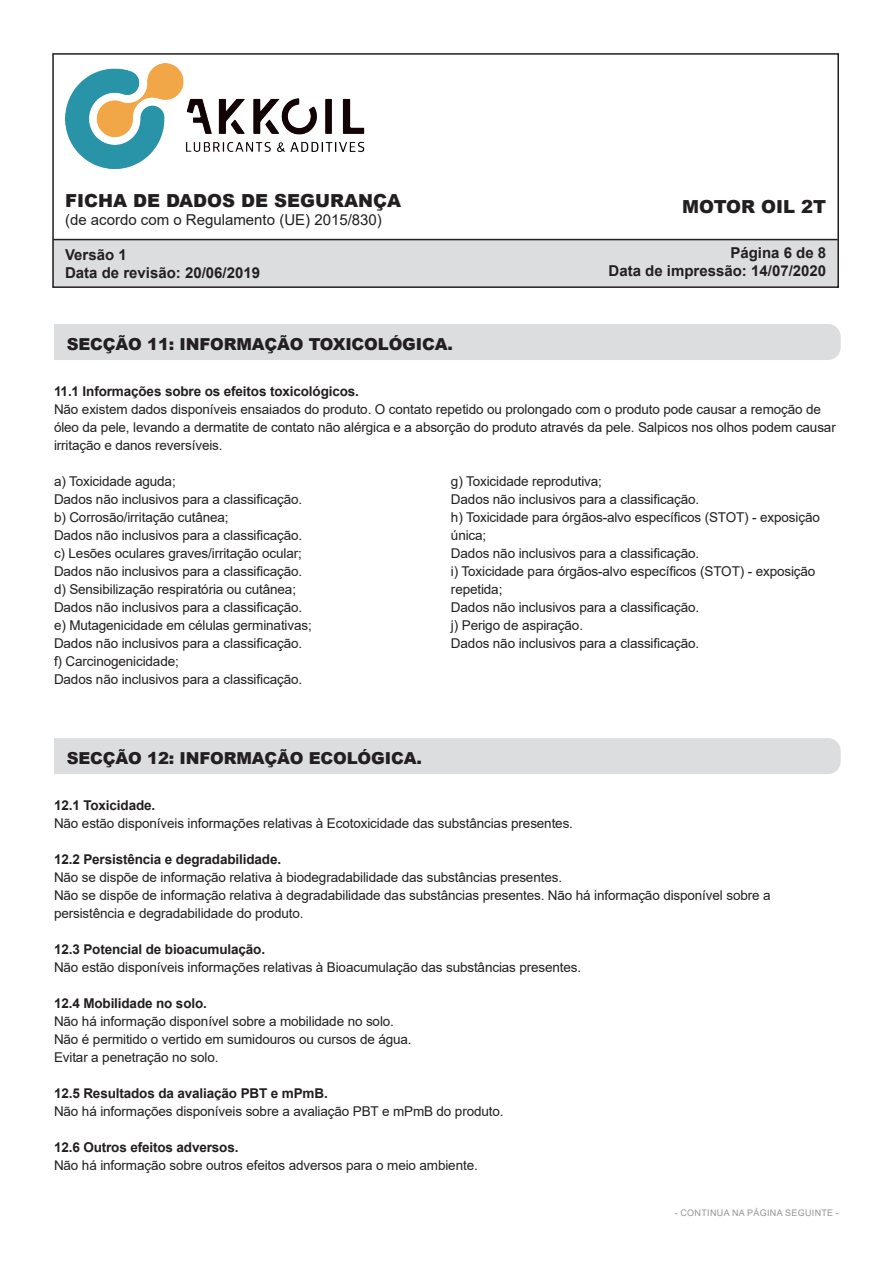
<style>
.page{position:relative;width:893px;height:1263px;background:#fff}
.page>*{position:absolute;margin:0;border:0;box-sizing:border-box;transform-origin:0 0}
.t1{font:900 18px "Arial";color:#231f20}
.t2{font:900 16.5px "Arial";letter-spacing:-.01em;color:#231f20}
.t3{font:700 15px/18px "Arial";color:#231f20}
.t4{font:15px "Arial";color:#231f20}
.t5{font:13.5px/18px "Arial";letter-spacing:-.01em;color:#231f20}
.t6{font:700 13.5px "Arial";letter-spacing:-.01em;color:#231f20}
.t7{font:9px "Arial";letter-spacing:.035em;color:#939598}
</style>
<div class="page">
<div style="left:52px;top:240px;width:787px;height:48px;background:#dcdddf"></div>
<div style="left:52px;top:53px;width:787px;height:235px;border:2px solid #231f20"></div>
<img style="left:65px;top:64px;width:300px;height:104px">
<hr style="left:53px;top:239px;width:785px;height:1px;background:#231f20">
<div style="left:54px;top:324px;width:787px;height:36px;background:#dcdddf"></div>
<div style="left:54px;top:738px;width:787px;height:36px;background:#dcdddf"></div>
<h1 class="t1" style="left:65px;top:187px;width:338px">FICHA DE DADOS DE SEGURANÇA</h1>
<p class="t4" style="left:65px;top:209px;width:318px">(de acordo com o Regulamento (UE) 2015/830)</p>
<h1 class="t1" style="left:682px;top:194px;width:145px">MOTOR OIL 2T</h1>
<p class="t3" style="left:65px;top:246px;width:197px">Versão 1<br>Data de revisão: 20/06/2019</p>
<p class="t3" style="left:609px;top:243px;width:219px;text-align:right">Página 6 de 8<br>Data de impressão: 14/07/2020</p>
<p class="t2" style="left:67px;top:332px;width:388px">SECÇÃO 11: INFORMAÇÃO TOXICOLÓGICA.</p>
<p class="t6" style="left:54px;top:382px;width:307px">11.1 Informações sobre os efeitos toxicológicos.</p>
<p class="t5" style="left:54px;top:400px;width:783px">Não existem dados disponíveis ensaiados do produto. O contato repetido ou prolongado com o produto pode causar a remoção de óleo da pele, levando a dermatite de contato não alérgica e a absorção do produto através da pele. Salpicos nos olhos podem causar irritação e danos reversíveis.</p>
<p class="t5" style="left:54px;top:472px;width:259px">a) Toxicidade aguda;<br>Dados não inclusivos para a classificação. b) Corrosão/irritação cutânea;<br>Dados não inclusivos para a classificação. c) Lesões oculares graves/irritação ocular; Dados não inclusivos para a classificação. d) Sensibilização respiratória ou cutânea; Dados não inclusivos para a classificação. e) Mutagenicidade em células germinativas; Dados não inclusivos para a classificação. f) Carcinogenicidade;<br>Dados não inclusivos para a classificação.</p>
<p class="t5" style="left:451px;top:472px;width:370px">g) Toxicidade reprodutiva;<br>Dados não inclusivos para a classificação.<br>h) Toxicidade para órgãos-alvo específicos (STOT) - exposição única;<br>Dados não inclusivos para a classificação.<br>i) Toxicidade para órgãos-alvo específicos (STOT) - exposição repetida;<br>Dados não inclusivos para a classificação.<br>j) Perigo de aspiração.<br>Dados não inclusivos para a classificação.</p>
<p class="t2" style="left:67px;top:746px;width:357px">SECÇÃO 12: INFORMAÇÃO ECOLÓGICA.</p>
<p class="t6" style="left:54px;top:796px;width:103px">12.1 Toxicidade.</p>
<p class="t5" style="left:54px;top:814px;width:521px">Não estão disponíveis informações relativas à Ecotoxicidade das substâncias presentes.</p>
<p class="t6" style="left:54px;top:850px;width:229px">12.2 Persistência e degradabilidade.</p>
<p class="t5" style="left:54px;top:868px;width:718px">Não se dispõe de informação relativa à biodegradabilidade das substâncias presentes.<br>Não se dispõe de informação relativa à degradabilidade das substâncias presentes. Não há informação disponível sobre a persistência e degradabilidade do produto.</p>
<p class="t6" style="left:54px;top:940px;width:213px">12.3 Potencial de bioacumulação.</p>
<p class="t5" style="left:54px;top:958px;width:529px">Não estão disponíveis informações relativas à Bioacumulação das substâncias presentes.</p>
<p class="t6" style="left:54px;top:994px;width:154px">12.4 Mobilidade no solo.</p>
<p class="t5" style="left:54px;top:1012px;width:359px">Não há informação disponível sobre a mobilidade no solo.<br>Não é permitido o vertido em sumidouros ou cursos de água.<br>Evitar a penetração no solo.</p>
<p class="t6" style="left:54px;top:1084px;width:275px">12.5 Resultados da avaliação PBT e mPmB.</p>
<p class="t5" style="left:54px;top:1102px;width:451px">Não há informações disponíveis sobre a avaliação PBT e mPmB do produto.</p>
<p class="t6" style="left:54px;top:1138px;width:186px">12.6 Outros efeitos adversos.</p>
<p class="t5" style="left:54px;top:1156px;width:425px">Não há informação sobre outros efeitos adversos para o meio ambiente.</p>
<p class="t7" style="left:675px;top:1206px;width:166px">- CONTINUA NA PÁGINA SEGUINTE -</p>
</div>
